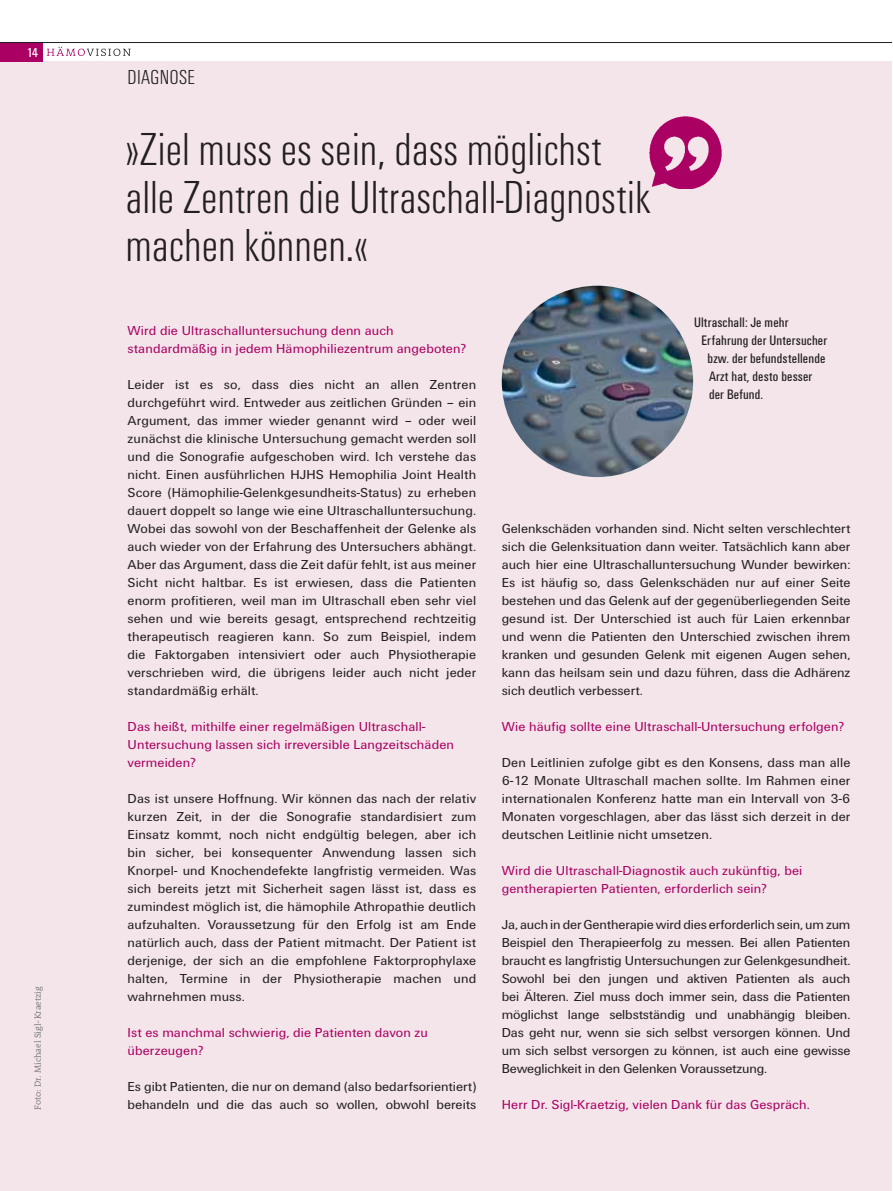
<style>
.page{position:relative;width:893px;height:1191px;background:#fff}
.page>*{position:absolute;margin:0;border:0;box-sizing:border-box;transform-origin:0 0}
.t1{font:300 condensed 48px/48px "Unitus T";color:#231f20}
.t2{font:300 condensed 21px "Unitus T";letter-spacing:.02em;color:#231f20}
.t3{font:condensed 14.25px "Unitus T";letter-spacing:.01em;color:#231f20}
.t4{font:13.5px/18px "Unitus T";color:#231f20;text-align:justify}
.t5{font:13.5px/18px "Unitus T";letter-spacing:.01em;color:#ab0063}
.t6{font:condensed 13.5px "Unitus T";color:#fff}
.t7{font:300 9px "Rooney";color:#6d6e70}
</style>
<div class="page">
<div style="left:0;top:62px;width:893px;height:1128px;background:#f3e5ea"></div>
<div style="left:0;top:43px;width:43px;height:19px;background:#ab0063"></div>
<svg style="left:47px;top:47px;width:84px;height:9px"></svg>
<hr style="left:0;top:42px;width:893px;height:1px;background:#231f20">
<img style="left:502px;top:286px;width:191px;height:191px;border-radius:50%">
<img style="left:649px;top:117px;width:73px;height:71px">
<img style="left:892px;top:42px;width:1px;height:709px">
<p class="t6" style="left:27px;top:48px;width:13px">14</p>
<p class="t7" style="left:34px;top:1110px;width:125px;rotate:-90deg">Foto: Dr. Michael Sigl-Kraetzig</p>
<h2 class="t2" style="left:128px;top:69px;width:69px">DIAGNOSE</h2>
<h1 class="t1" style="left:125px;top:128px;width:527px">»Ziel muss es sein, dass möglichst alle Zentren die Ultraschall-Diagnostik machen können.«</h1>
<p class="t5" style="left:128px;top:322px;width:340px">Wird die Ultraschalluntersuchung denn auch standardmäßig in jedem Hämophiliezentrum angeboten?</p>
<p class="t4" style="left:128px;top:376px;width:350px">Leider ist es so, dass dies nicht an allen Zentren durchgeführt wird. Entweder aus zeitlichen Gründen – ein Argument, das immer wieder genannt wird – oder weil zunächst die klinische Untersuchung gemacht werden soll und die Sonografie aufgeschoben wird. Ich verstehe das nicht. Einen ausführlichen HJHS Hemophilia Joint Health Score (Hämophilie-Gelenkgesundheits-Status) zu erheben dauert doppelt so lange wie eine Ultraschalluntersuchung.<br>Wobei das sowohl von der Beschaffenheit der Gelenke als auch wieder von der Erfahrung des Untersuchers abhängt.<br>Aber das Argument, dass die Zeit dafür fehlt, ist aus meiner Sicht nicht haltbar. Es ist erwiesen, dass die Patienten enorm profitieren, weil man im Ultraschall eben sehr viel sehen und wie bereits gesagt, entsprechend rechtzeitig therapeutisch reagieren kann. So zum Beispiel, indem die Faktorgaben intensiviert oder auch Physiotherapie verschrieben wird, die übrigens leider auch nicht jeder standardmäßig erhält.</p>
<p class="t5" style="left:128px;top:718px;width:328px">Das heißt, mithilfe einer regelmäßigen Ultraschall-<br>Untersuchung lassen sich irreversible Langzeitschäden vermeiden?</p>
<p class="t4" style="left:128px;top:790px;width:350px">Das ist unsere Hoffnung. Wir können das nach der relativ kurzen Zeit, in der die Sonografie standardisiert zum Einsatz kommt, noch nicht endgültig belegen, aber ich bin sicher, bei konsequenter Anwendung lassen sich Knorpel- und Knochendefekte langfristig vermeiden. Was sich bereits jetzt mit Sicherheit sagen lässt ist, dass es zumindest möglich ist, die hämophile Athropathie deutlich aufzuhalten. Voraussetzung für den Erfolg ist am Ende natürlich auch, dass der Patient mitmacht. Der Patient ist derjenige, der sich an die empfohlene Faktorprophylaxe halten, Termine in der Physiotherapie machen und wahrnehmen muss.</p>
<p class="t5" style="left:128px;top:1024px;width:302px">Ist es manchmal schwierig, die Patienten davon zu überzeugen?</p>
<p class="t4" style="left:128px;top:1078px;width:350px">Es gibt Patienten, die nur on demand (also bedarfsorientiert) behandeln und die das auch so wollen, obwohl bereits</p>
<p class="t3" style="left:694px;top:317px;width:96px">Ultraschall: Je mehr</p>
<p class="t3" style="left:701px;top:335px;width:127px">Erfahrung der Untersucher</p>
<p class="t3" style="left:707px;top:353px;width:119px">bzw. der befundstellende</p>
<p class="t3" style="left:709px;top:371px;width:105px">Arzt hat, desto besser</p>
<p class="t3" style="left:709px;top:389px;width:56px">der Befund.</p>
<p class="t4" style="left:502px;top:520px;width:350px">Gelenkschäden vorhanden sind. Nicht selten verschlechtert sich die Gelenksituation dann weiter. Tatsächlich kann aber auch hier eine Ultraschalluntersuchung Wunder bewirken:<br>Es ist häufig so, dass Gelenkschäden nur auf einer Seite bestehen und das Gelenk auf der gegenüberliegenden Seite gesund ist. Der Unterschied ist auch für Laien erkennbar und wenn die Patienten den Unterschied zwischen ihrem kranken und gesunden Gelenk mit eigenen Augen sehen, kann das heilsam sein und dazu führen, dass die Adhärenz sich deutlich verbessert.</p>
<p class="t5" style="left:502px;top:718px;width:344px">Wie häufig sollte eine Ultraschall-Untersuchung erfolgen?</p>
<p class="t4" style="left:502px;top:754px;width:350px">Den Leitlinien zufolge gibt es den Konsens, dass man alle 6-12 Monate Ultraschall machen sollte. Im Rahmen einer internationalen Konferenz hatte man ein Intervall von 3-6<br>Monaten vorgeschlagen, aber das lässt sich derzeit in der deutschen Leitlinie nicht umsetzen.</p>
<p class="t5" style="left:502px;top:862px;width:302px">Wird die Ultraschall-Diagnostik auch zukünftig, bei gentherapierten Patienten, erforderlich sein?</p>
<p class="t4" style="left:502px;top:916px;width:350px">Ja, auch in der Gentherapie wird dies erforderlich sein, um zum Beispiel den Therapieerfolg zu messen. Bei allen Patienten braucht es langfristig Untersuchungen zur Gelenkgesundheit.<br>Sowohl bei den jungen und aktiven Patienten als auch bei Älteren. Ziel muss doch immer sein, dass die Patienten möglichst lange selbstständig und unabhängig bleiben.<br>Das geht nur, wenn sie sich selbst versorgen können. Und um sich selbst versorgen zu können, ist auch eine gewisse Beweglichkeit in den Gelenken Voraussetzung.</p>
<p class="t5" style="left:502px;top:1096px;width:310px">Herr Dr. Sigl-Kraetzig, vielen Dank für das Gespräch.</p>
</div>
